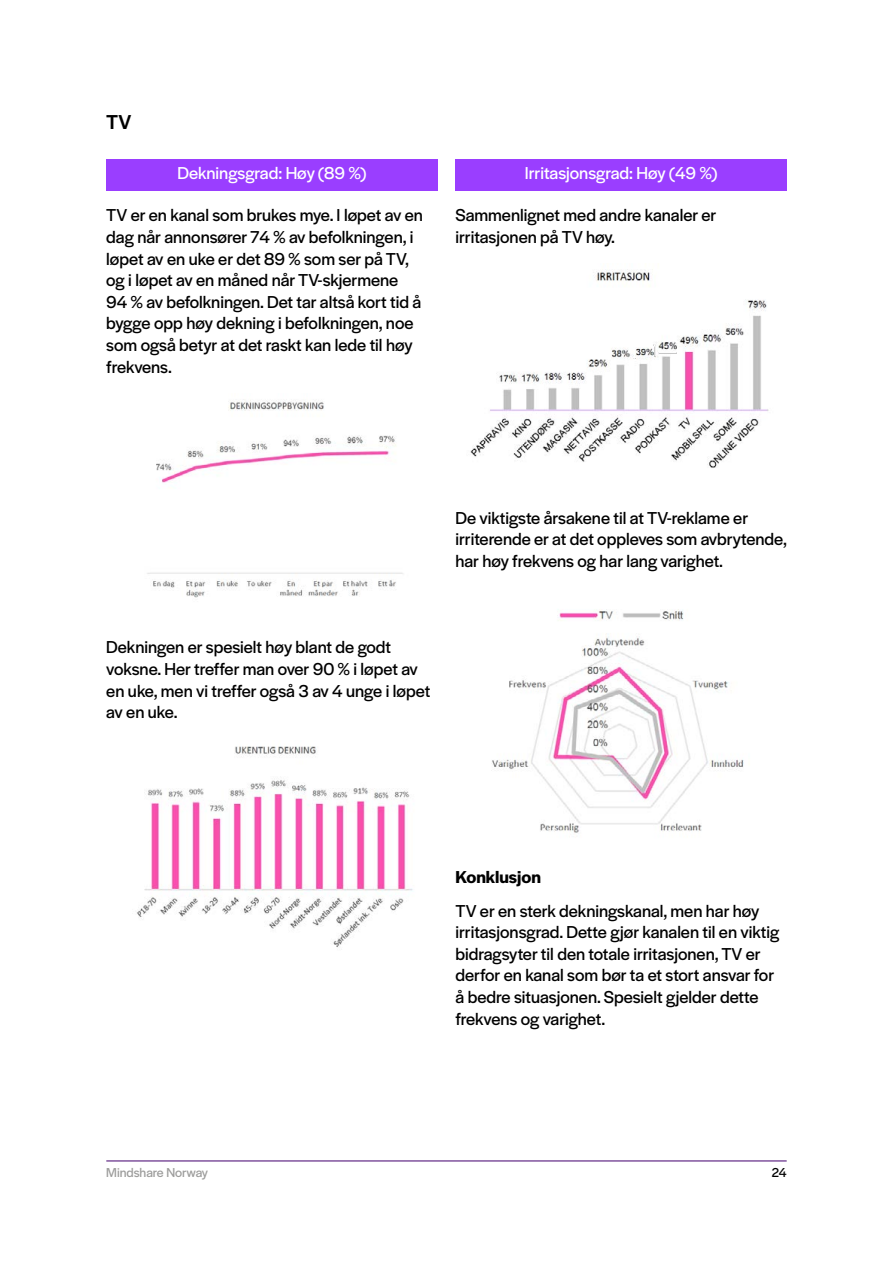
<style>
.page{position:relative;width:893px;height:1263px;background:#fff}
.page>*{position:absolute;margin:0;border:0;box-sizing:border-box;transform-origin:0 0}
.t1{font:500 21px "Halyard Display";color:#000}
.t2{font:18px/21.6px "Halyard Display";color:#000}
.t3{font:18px "Halyard Display";color:#fff}
.t4{font:600 18px "Halyard Display";color:#000}
.t5{font:13.5px "Halyard Display";color:#9d9d9c}
.t6{font:13.5px "Halyard Display";color:#000}
</style>
<div class="page">
<hr style="left:106px;top:1160px;width:681px;height:2px;background:#80539d">
<div style="left:455px;top:159px;width:332px;height:32px;background:#9a3eff"></div>
<div style="left:106px;top:159px;width:331px;height:32px;background:#9a3eff"></div>
<img style="left:147px;top:399px;width:256px;height:199px">
<img style="left:137px;top:746px;width:276px;height:201px">
<img style="left:470px;top:269px;width:299px;height:199px">
<img style="left:492px;top:609px;width:252px;height:224px">
<p class="t1" style="left:106px;top:107px;width:27px">TV</p>
<p class="t3" style="left:178px;top:160px;width:190px">Dekningsgrad: Høy (89 %)</p>
<p class="t3" style="left:525px;top:160px;width:194px">Irritasjonsgrad: Høy (49 %)</p>
<p class="t2" style="left:106px;top:204px;width:318px">TV er en kanal som brukes mye. I løpet av en dag når annonsører 74 % av befolkningen, i løpet av en uke er det 89 % som ser på TV, og i løpet av en måned når TV-skjermene 94 % av befolkningen. Det tar altså kort tid å bygge opp høy dekning i befolkningen, noe som også betyr at det raskt kan lede til høy frekvens.</p>
<p class="t2" style="left:455px;top:204px;width:262px">Sammenlignet med andre kanaler er irritasjonen på TV høy.</p>
<p class="t2" style="left:455px;top:506px;width:333px">De viktigste årsakene til at TV-reklame er irriterende er at det oppleves som avbrytende, har høy frekvens og har lang varighet.</p>
<p class="t2" style="left:106px;top:636px;width:325px">Dekningen er spesielt høy blant de godt voksne. Her treffer man over 90 % i løpet av en uke, men vi treffer også 3 av 4 unge i løpet av en uke.</p>
<p class="t4" style="left:455px;top:864px;width:87px">Konklusjon</p>
<p class="t2" style="left:455px;top:899px;width:325px">TV er en sterk dekningskanal, men har høy irritasjonsgrad. Dette gjør kanalen til en viktig bidragsyter til den totale irritasjonen, TV er derfor en kanal som bør ta et stort ansvar for å bedre situasjonen. Spesielt gjelder dette frekvens og varighet.</p>
<p class="t5" style="left:106px;top:1163px;width:103px">Mindshare Norway</p>
<p class="t6" style="left:772px;top:1163px;width:16px">24</p>
</div>
